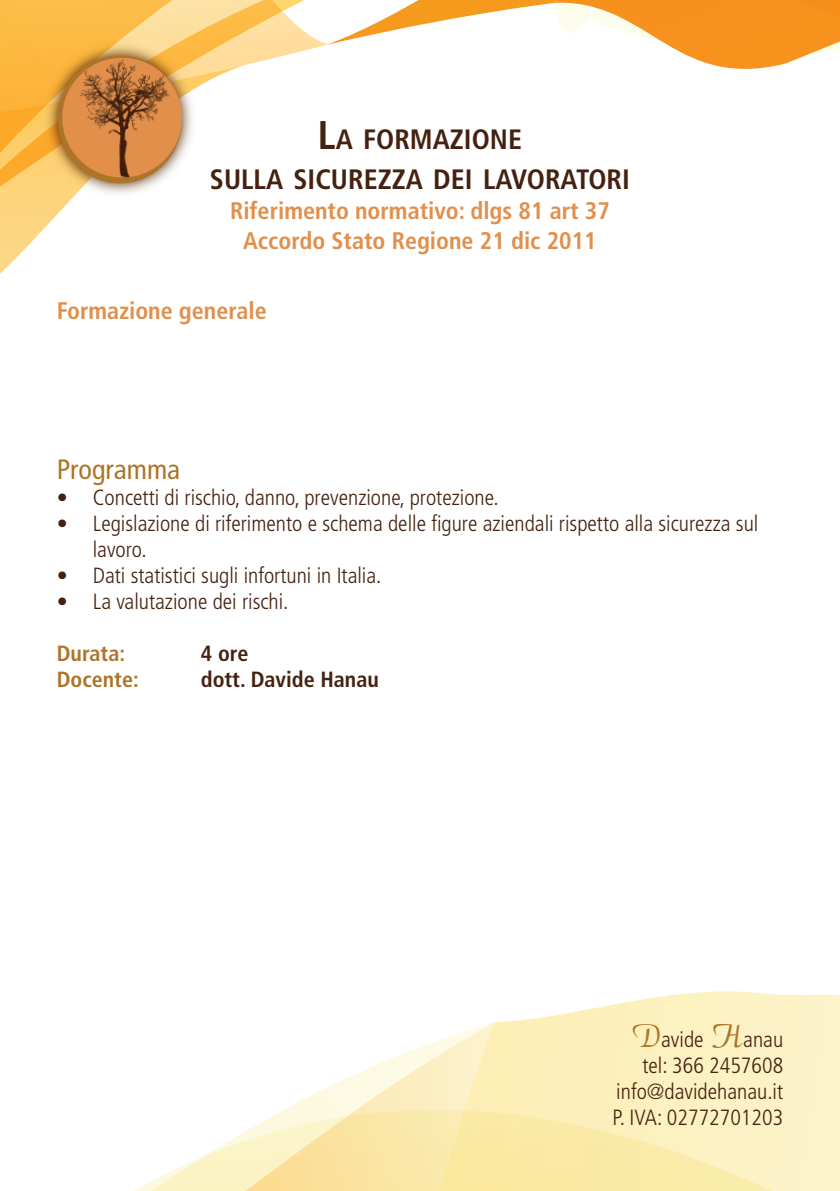
<style>
.page{position:relative;width:840px;height:1191px;background:#fff}
.page>*{position:absolute;margin:0;border:0;box-sizing:border-box;transform-origin:0 0}
.t1{font:700 condensed 28px/40px "Frutiger";color:#452110;text-align:center}
.t2{font:condensed 28px "Frutiger";color:#ae752a}
.t3{font:700 condensed 24px/30px "Frutiger";color:#e18f4b;text-align:center}
.t4{font:300 condensed 22px/26px "Frutiger";color:#452110;text-align:right}
.t5{font:700 condensed 22px "Frutiger";color:#452110}
.t6{font:700 condensed 22px "Frutiger";color:#ae752a}
.s1{font-size:40px}
.s2{font-family:"Admiral";font-weight:400;font-stretch:normal;font-size:36px;color:#ae752a}
</style>
<div class="page">
<svg style="left:0;top:201px;width:68px;height:73px"></svg>
<svg style="left:0;top:190px;width:38px;height:11px"></svg>
<svg style="left:320px;top:0;width:519px;height:69px"></svg>
<svg style="left:0;top:0;width:320px;height:190px"></svg>
<svg style="left:494px;top:991px;width:345px;height:200px;background:#fcf0be"></svg>
<svg style="left:134px;top:1022px;width:360px;height:169px"></svg>
<img style="left:38px;top:35px;width:164px;height:168px">
<div style="left:58px;top:55px;width:124px;height:128px;background:#ae742a;border-radius:50%"></div>
<div style="left:62px;top:58px;width:120px;height:119px;background:#e18f4b;border-radius:50%"></div>
<img style="left:79px;top:55px;width:92px;height:123px">
<p class="t1" style="left:210px;top:119px;width:421px"><span class="s1">L</span>A FORMAZIONE<br>SULLA SICUREZZA DEI LAVORATORI</p>
<p class="t3" style="left:230px;top:196px;width:381px">Riferimento normativo: dlgs 81 art 37<br>Accordo Stato Regione 21 dic 2011</p>
<p class="t3" style="left:57px;top:296px;width:211px">Formazione generale</p>
<p class="t2" style="left:57px;top:453px;width:125px">Programma</p>
<p class="t4" style="left:57px;top:485px;width:443px">• Concetti di rischio, danno, prevenzione, protezione.</p>
<p class="t4" style="left:93px;top:511px;width:666px;text-align:left;text-indent:-36px">• Legislazione di riferimento e schema delle figure aziendali rispetto alla sicurezza sul lavoro.</p>
<p class="t4" style="left:57px;top:563px;width:326px">• Dati statistici sugli infortuni in Italia.</p>
<p class="t4" style="left:57px;top:589px;width:233px">• La valutazione dei rischi.</p>
<p class="t6" style="left:57px;top:640px;width:70px">Durata:</p>
<p class="t5" style="left:201px;top:640px;width:49px">4 ore</p>
<p class="t6" style="left:57px;top:666px;width:83px">Docente:</p>
<p class="t5" style="left:201px;top:666px;width:179px">dott. Davide Hanau</p>
<p class="t4" style="left:612px;top:1026px;width:172px"><span class="s2">D</span>avide <span class="s2">H</span>anau tel: 366 2457608 info@davidehanau.it<br>P. IVA: 02772701203</p>
</div>
